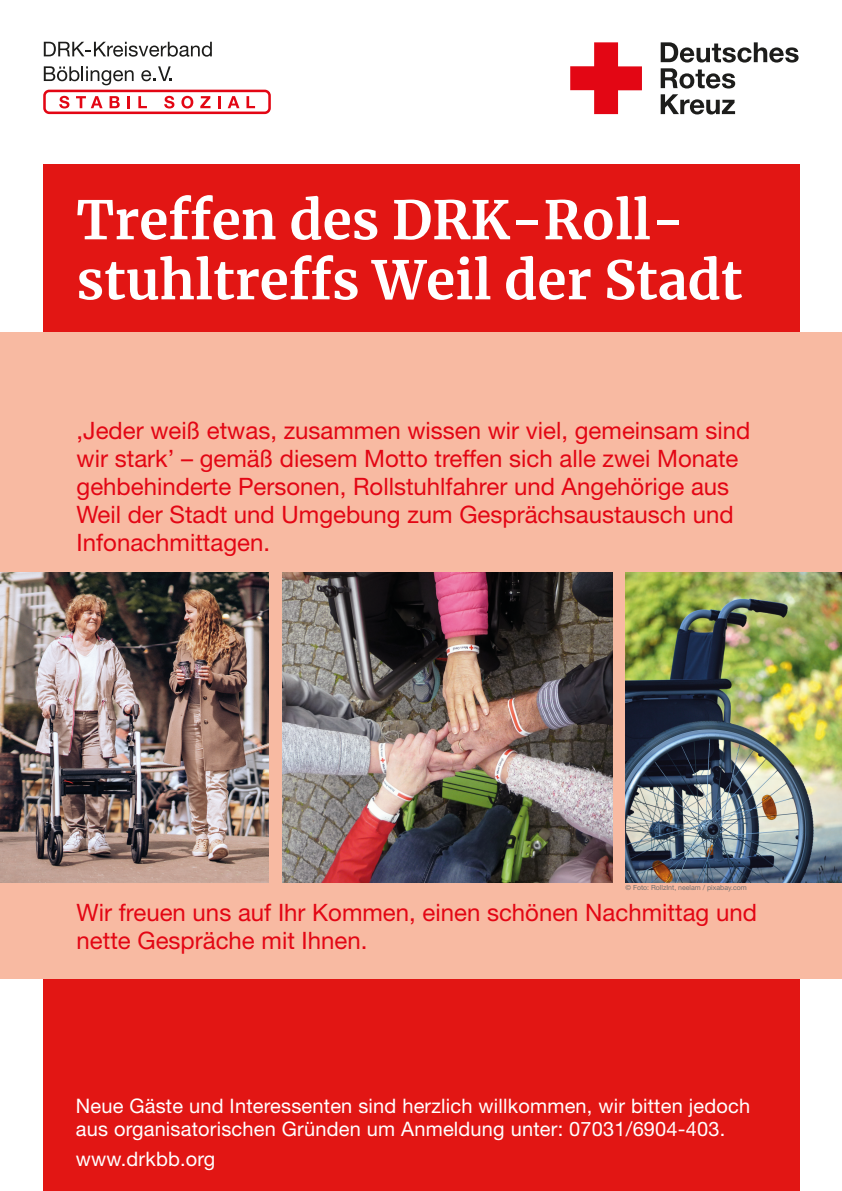
<style>
.page{position:relative;width:842px;height:1191px;background:#fff}
.page>*{position:absolute;margin:0;border:0;box-sizing:border-box;transform-origin:0 0}
.t1{font:700 53px/60px "Merriweather";color:#fff}
.t2{font:24px/28px "Helvetica Neue LT Pro";color:#e30614}
.t3{font:20px/23px "Helvetica Neue LT Pro";letter-spacing:.01em;color:#fff}
.t4{font:7px "Helvetica Neue LT Pro";color:#70706f}
</style>
<div class="page">
<div style="left:43px;top:164px;width:756px;height:1027px;background:#e21614"></div>
<div style="left:0;top:332px;width:842px;height:646px;background:#f8baa2"></div>
<svg style="left:44px;top:42px;width:168px;height:15px"></svg>
<svg style="left:44px;top:66px;width:90px;height:19px"></svg>
<svg style="left:141px;top:66px;width:31px;height:15px"></svg>
<svg style="left:59px;top:96px;width:10px;height:12px"></svg>
<svg style="left:76px;top:96px;width:27px;height:12px"></svg>
<svg style="left:110px;top:96px;width:10px;height:12px"></svg>
<svg style="left:127px;top:96px;width:3px;height:12px"></svg>
<svg style="left:138px;top:96px;width:9px;height:12px"></svg>
<svg style="left:164px;top:96px;width:10px;height:12px"></svg>
<svg style="left:181px;top:96px;width:12px;height:12px"></svg>
<svg style="left:200px;top:96px;width:10px;height:12px"></svg>
<svg style="left:218px;top:96px;width:3px;height:12px"></svg>
<svg style="left:228px;top:96px;width:11px;height:12px"></svg>
<svg style="left:246px;top:96px;width:9px;height:12px"></svg>
<div style="left:43px;top:90px;width:228px;height:24px;border:3px solid #e30614;border-radius:5px"></div>
<svg style="left:661px;top:42px;width:137px;height:72px"></svg>
<svg style="left:570px;top:42px;width:72px;height:72px"></svg>
<img style="left:282px;top:573px;width:330px;height:309px">
<img style="left:0;top:573px;width:269px;height:309px">
<img style="left:625px;top:573px;width:217px;height:309px">
<h1 class="t1" style="left:77px;top:188px;width:667px">Treffen des DRK-Roll&shy;stuhltreffs Weil der Stadt</h1>
<p class="t2" style="left:77px;top:416px;width:675px">‚Jeder weiß etwas, zusammen wissen wir viel, gemeinsam sind wir stark’ – gemäß diesem Motto treffen sich alle zwei Monate gehbehinderte Personen, Rollstuhlfahrer und Angehörige aus Weil der Stadt und Umgebung zum Gesprächsaustausch und Infonachmittagen.</p>
<p class="t4" style="left:625px;top:883px;width:123px">© Foto: RollzInt, neelam / pixabay.com</p>
<p class="t2" style="left:77px;top:898px;width:682px">Wir freuen uns auf Ihr Kommen, einen schönen Nachmittag und nette Gespräche mit Ihnen.</p>
<p class="t3" style="left:76px;top:1093px;width:676px">Neue Gäste und Interessenten sind herzlich willkommen, wir bitten jedoch aus organisatorischen Gründen um Anmeldung unter: 07031/6904-403.</p>
<p class="t3" style="left:76px;top:1146px;width:141px">www.drkbb.org</p>
</div>
